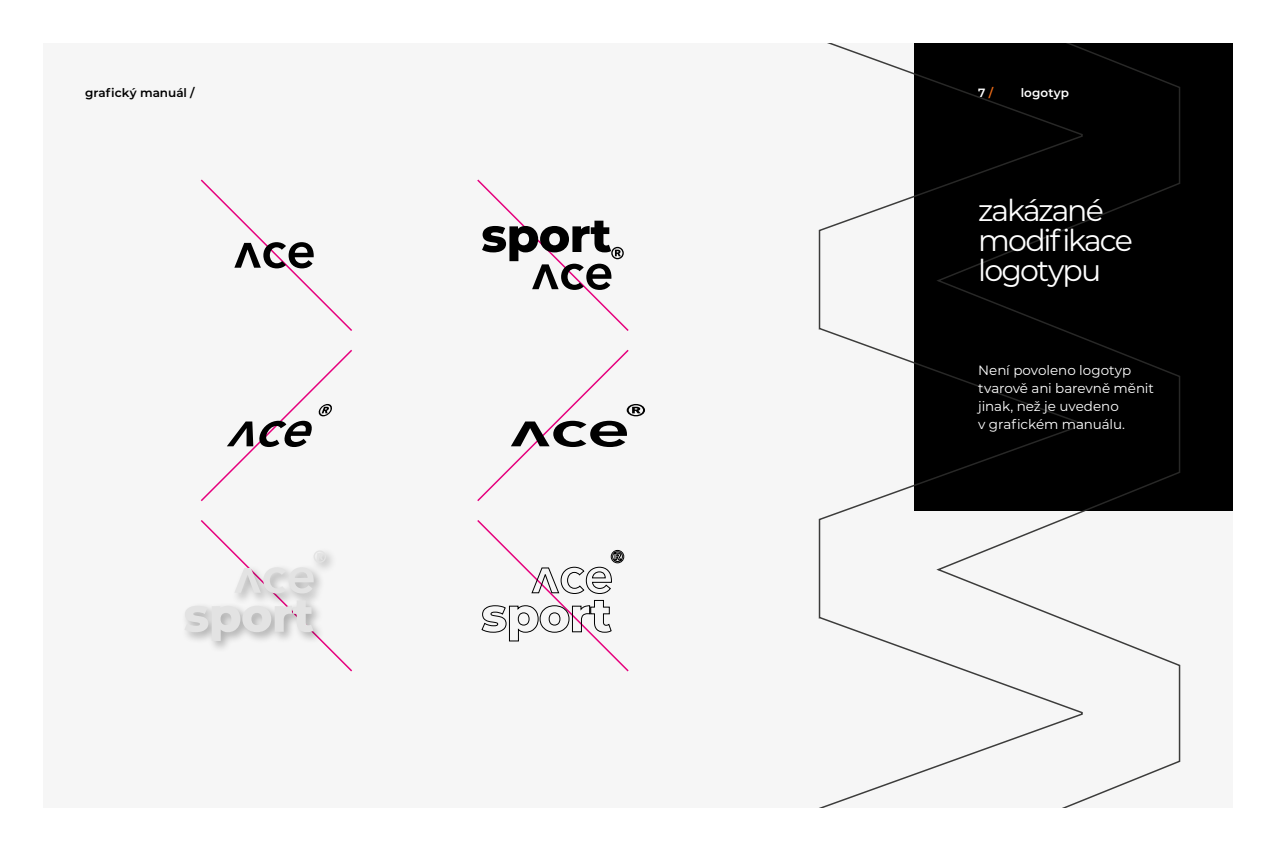
<style>
.page{position:relative;width:1276px;height:851px;background:#fff}
.page>*{position:absolute;margin:0;border:0;box-sizing:border-box;transform-origin:0 0}
.t1{font:30px/30px "Montserrat";letter-spacing:-.065em;color:#fff}
.t2{font:13.5px/18px "Montserrat";letter-spacing:-.005em;color:#fff}
.t3{font:600 12px "Montserrat";color:#000}
.t4{font:600 12px "Montserrat";letter-spacing:.01em;color:#fff}
.s1{color:#ed6b17}
</style>
<div class="page">
<div style="left:43px;top:43px;width:1190px;height:765px;background:#f6f6f6"></div>
<svg style="left:818px;top:43px;width:363px;height:765px"></svg>
<div style="left:914px;top:43px;width:319px;height:467px;background:#000"></div>
<svg style="left:914px;top:43px;width:267px;height:467px"></svg>
<svg style="left:200px;top:179px;width:152px;height:152px"></svg>
<svg style="left:200px;top:349px;width:152px;height:153px"></svg>
<svg style="left:477px;top:349px;width:168px;height:153px"></svg>
<svg style="left:184px;top:520px;width:168px;height:152px"></svg>
<svg style="left:477px;top:179px;width:152px;height:152px"></svg>
<svg style="left:477px;top:520px;width:152px;height:152px"></svg>
<p class="t3" style="left:85px;top:84px;width:111px">grafický manuál /</p>
<p class="t4" style="left:978px;top:84px;width:16px">7 <span class="s1">/</span></p>
<p class="t4" style="left:1020px;top:84px;width:50px">logotyp</p>
<h1 class="t1" style="left:978px;top:194px;width:156px">zakázané modifikace logotypu</h1>
<p class="t2" style="left:978px;top:360px;width:177px">Není povoleno logotyp tvarově ani barevně měnit jinak, než je uvedeno<br>v grafickém manuálu.</p>
</div>
